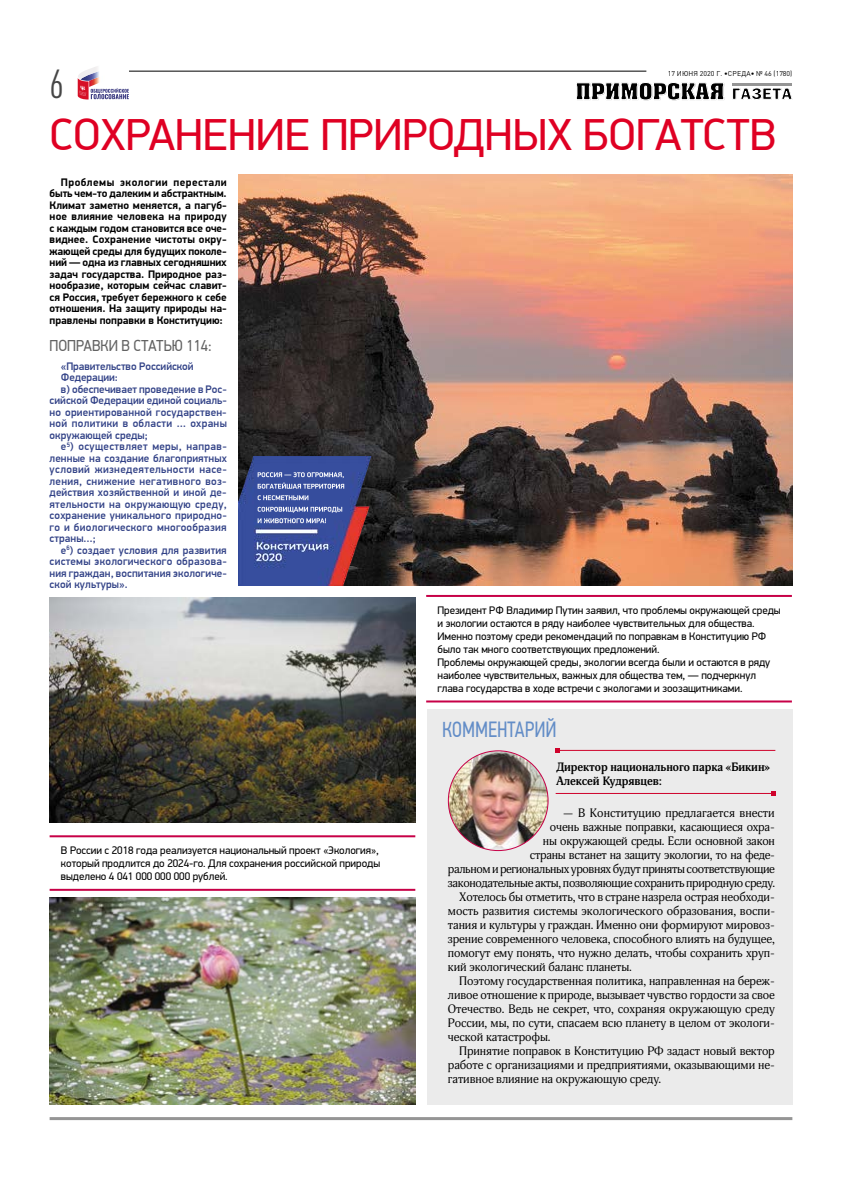
<style>
.page{position:relative;width:842px;height:1191px;background:#fff}
.page>*{position:absolute;margin:0;border:0;box-sizing:border-box;transform-origin:0 0}
.t1{font:45px "PF Din Display Pro";color:#df0023}
.t2{font:condensed 40px "DIN Pro";color:#464646}
.t3{font:22px "PF Din Text Cond Pro";color:#638dc7;scale:.9 1}
.t4{font:16px "PF Din Display Pro";color:#636363;scale:.9 1}
.t5{font:12px "Adonis C";letter-spacing:-.005em;color:#000}
.t6{font:12px "Adonis C";letter-spacing:-.025em;color:#000}
.t7{font:12px "Adonis C";letter-spacing:-.03em;color:#000}
.t8{font:700 12px/14px "Adonis";letter-spacing:-.005em;color:#000}
.t9{font:11px/13px "PF Din Display Pro";letter-spacing:-.005em;color:#000}
.t10{font:500 11px "PF Din Display Pro";letter-spacing:.01em;color:#324287}
.t11{font:700 11px/11.5px "PF Din Display Pro";letter-spacing:-.005em;color:#000;text-align:justify}
.t12{font:500 11px "PF Din Display Pro";letter-spacing:.03em;color:#324287}
.t13{font:7px "DIN Pro";color:#000}
</style>
<div class="page">
<hr style="left:50px;top:1117px;width:742px;height:3px;background:#959595">
<hr style="left:129px;top:71px;width:517px;height:1px;background:#000">
<svg style="left:576px;top:82px;width:148px;height:18px"></svg>
<svg style="left:733px;top:88px;width:59px;height:12px"></svg>
<hr style="left:732px;top:83px;width:60px;height:2px;background:#959595">
<svg style="left:78px;top:79px;width:51px;height:20px"></svg>
<img style="left:89px;top:81px;width:15px;height:6px">
<img style="left:80px;top:79px;width:24px;height:2px">
<img style="left:78px;top:66px;width:20px;height:13px">
<img style="left:80px;top:69px;width:20px;height:10px">
<div style="left:427px;top:709px;width:365px;height:395px;background:#ebebeb"></div>
<img style="left:238px;top:175px;width:554px;height:411px">
<img style="left:238px;top:456px;width:137px;height:130px">
<svg style="left:258px;top:507px;width:84px;height:16px"></svg>
<svg style="left:258px;top:495px;width:50px;height:5px"></svg>
<svg style="left:258px;top:472px;width:86px;height:17px"></svg>
<hr style="left:50px;top:835px;width:365px;height:2px;background:#c70047">
<hr style="left:50px;top:889px;width:365px;height:2px;background:#c70047">
<hr style="left:426px;top:595px;width:366px;height:2px;background:#c70047">
<hr style="left:426px;top:700px;width:366px;height:2px;background:#c70047">
<img style="left:50px;top:597px;width:365px;height:225px">
<img style="left:50px;top:897px;width:365px;height:207px">
<hr style="left:556px;top:793px;width:217px;height:1px;background:#cf022b">
<svg style="left:771px;top:791px;width:4px;height:4px"></svg>
<hr style="left:558px;top:750px;width:217px;height:1px;background:#cf022b">
<svg style="left:556px;top:748px;width:4px;height:4px"></svg>
<img style="left:448px;top:751px;width:100px;height:97px">
<h2 class="t2" style="left:50px;top:55px;width:16px">6</h2>
<p class="t13" style="left:668px;top:68px;width:126px">17 ИЮНЯ 2020 Г. •СРЕДА• № 46 (1780)</p>
<h1 class="t1" style="left:50px;top:108px;width:728px">СОХРАНЕНИЕ ПРИРОДНЫХ БОГАТСТВ</h1>
<p class="t11" style="left:50px;top:176px;width:179px;text-indent:11px">Проблемы экологии перестали быть чем-то далеким и абстрактным.<br>Климат заметно меняется, а пагуб&shy;ное влияние человека на природу с каждым годом становится все оче&shy;виднее. Сохранение чистоты окру&shy;жающей среды для будущих поколе&shy;ний — одна из главных сегодняшних задач государства. Природное раз&shy;нообразие, которым сейчас славит&shy;ся Россия, требует бережного к себе отношения. На защиту природы на&shy;правлены поправки в Конституцию:</p>
<h3 class="t4" style="left:50px;top:336px;width:182px">ПОПРАВКИ В СТАТЬЮ 114:</h3>
<p class="t10" style="left:61px;top:359px;width:134px">«Правительство Российской</p>
<p class="t10" style="left:61px;top:371px;width:59px">Федерации:</p>
<p class="t10" style="left:61px;top:382px;width:167px">в) обеспечивает проведение в Рос-</p>
<p class="t10" style="left:50px;top:394px;width:179px">сийской Федерации единой социаль-</p>
<p class="t10" style="left:50px;top:405px;width:179px">но ориентированной государствен-</p>
<p class="t10" style="left:50px;top:417px;width:179px">ной политики в области … охраны</p>
<p class="t10" style="left:50px;top:428px;width:100px">окружающей среды;</p>
<p class="t12" style="left:61px;top:440px;width:167px">е<sup>5</sup>) осуществляет меры, направ-</p>
<p class="t10" style="left:50px;top:451px;width:179px">ленные на создание благоприятных</p>
<p class="t12" style="left:50px;top:463px;width:179px">условий жизнедеятельности насе-</p>
<p class="t10" style="left:50px;top:474px;width:179px">ления, снижение негативного воз-</p>
<p class="t10" style="left:50px;top:486px;width:179px">действия хозяйственной и иной де-</p>
<p class="t10" style="left:50px;top:497px;width:179px">ятельности на окружающую среду,</p>
<p class="t10" style="left:50px;top:509px;width:179px">сохранение уникального природно-</p>
<p class="t10" style="left:50px;top:520px;width:179px">го и биологического многообразия</p>
<p class="t10" style="left:50px;top:532px;width:48px">страны…;</p>
<p class="t10" style="left:61px;top:543px;width:167px">е<sup>6</sup>) создает условия для развития</p>
<p class="t10" style="left:50px;top:555px;width:179px">системы экологического образова-</p>
<p class="t10" style="left:50px;top:566px;width:179px">ния граждан, воспитания экологиче-</p>
<p class="t10" style="left:50px;top:578px;width:79px">ской культуры».</p>
<p class="t9" style="left:437px;top:604px;width:345px">Президент РФ Владимир Путин заявил, что проблемы окружающей среды и экологии остаются в ряду наиболее чувствительных для общества.<br>Именно поэтому среди рекомендаций по поправкам в Конституцию РФ было так много соответствующих предложений.<br>Проблемы окружающей среды, экологии всегда были и остаются в ряду наиболее чувствительных, важных для общества тем, — подчеркнул глава государства в ходе встречи с экологами и зоозащитниками.</p>
<h3 class="t3" style="left:442px;top:717px;width:129px">КОММЕНТАРИЙ</h3>
<p class="t9" style="left:61px;top:844px;width:321px">В России с 2018 года реализуется национальный проект «Экология», который продлится до 2024-го. Для сохранения российской природы выделено 4 041 000 000 000 рублей.</p>
<p class="t8" style="left:556px;top:760px;width:215px">Директор национального парка «Бикин»<br>Алексей Кудрявцев:</p>
<p class="t5" style="left:563px;top:805px;width:213px">— В Конституцию предлагается внести</p>
<p class="t5" style="left:550px;top:819px;width:226px">очень важные поправки, касающиеся охра-</p>
<p class="t5" style="left:543px;top:833px;width:233px">ны окружающей среды. Если основной закон</p>
<p class="t5" style="left:530px;top:847px;width:247px">страны встанет на защиту экологии, то на феде-</p>
<p class="t7" style="left:448px;top:861px;width:328px">ральном и региональных уровнях будут приняты соответствующие</p>
<p class="t6" style="left:448px;top:875px;width:329px">законодательные акты, позволяющие сохранить природную среду.</p>
<p class="t5" style="left:459px;top:889px;width:317px">Хотелось бы отметить, что в стране назрела острая необходи-</p>
<p class="t5" style="left:448px;top:903px;width:329px">мость развития системы экологического образования, воспи-</p>
<p class="t5" style="left:448px;top:917px;width:328px">тания и культуры у граждан. Именно они формируют мировоз-</p>
<p class="t5" style="left:448px;top:931px;width:328px">зрение современного человека, способного влиять на будущее,</p>
<p class="t5" style="left:448px;top:945px;width:328px">помогут ему понять, что нужно делать, чтобы сохранить хруп-</p>
<p class="t5" style="left:448px;top:959px;width:185px">кий экологический баланс планеты.</p>
<p class="t5" style="left:459px;top:973px;width:317px">Поэтому государственная политика, направленная на береж-</p>
<p class="t5" style="left:448px;top:987px;width:328px">ливое отношение к природе, вызывает чувство гордости за свое</p>
<p class="t5" style="left:448px;top:1001px;width:328px">Отечество. Ведь не секрет, что, сохраняя окружающую среду</p>
<p class="t5" style="left:448px;top:1015px;width:328px">России, мы, по сути, спасаем всю планету в целом от экологи-</p>
<p class="t5" style="left:448px;top:1029px;width:104px">ческой катастрофы.</p>
<p class="t5" style="left:459px;top:1043px;width:317px">Принятие поправок в Конституцию РФ задаст новый вектор</p>
<p class="t5" style="left:448px;top:1057px;width:328px">работе с организациями и предприятиями, оказывающими не-</p>
<p class="t5" style="left:448px;top:1071px;width:215px">гативное влияние на окружающую среду.</p>
</div>
